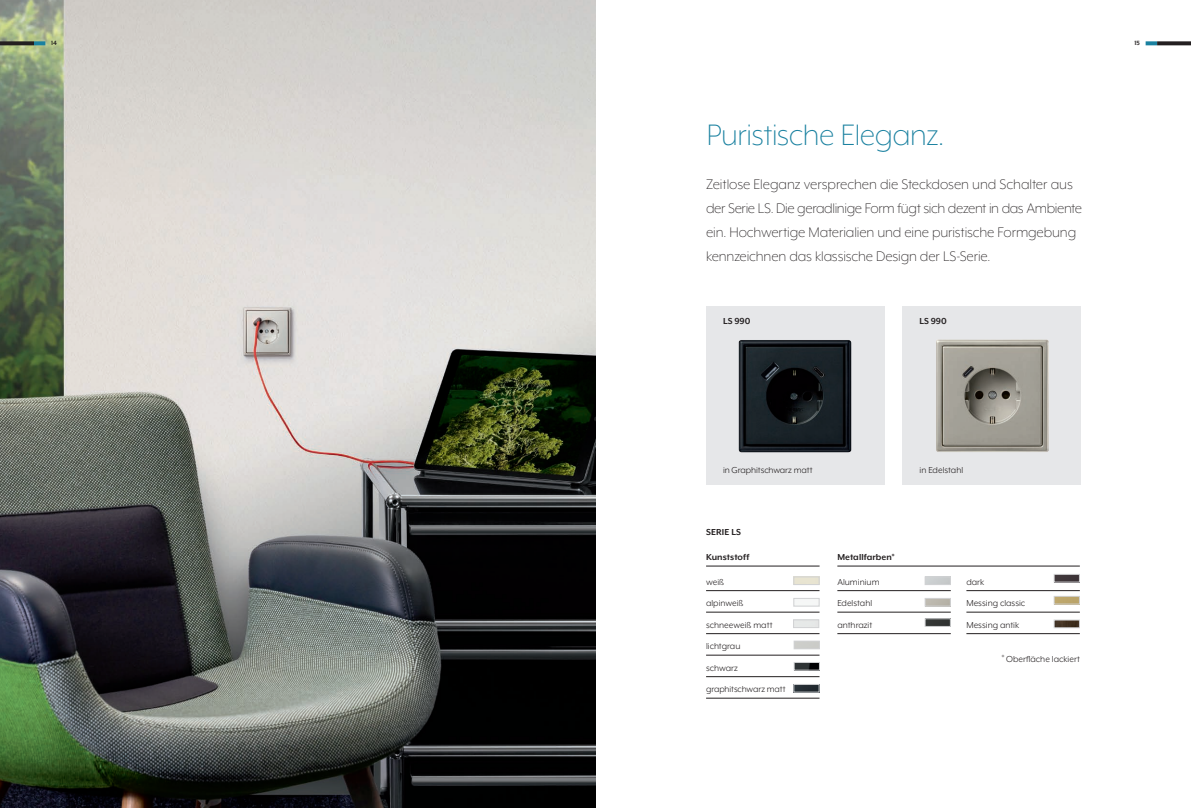
<style>
.page{position:relative;width:1191px;height:808px;background:#fff}
.page>*{position:absolute;margin:0;border:0;box-sizing:border-box;transform-origin:0 0}
.t1{font:300 34px "Mr Eaves XL Mod OT";letter-spacing:-.015em;color:#1a81a0}
.t2{font:300 16px/24px "Mr Eaves XL Mod OT";letter-spacing:-.01em;color:#231f20}
.t3{font:10px/21.5px "Mr Eaves XL Mod OT";color:#231f20}
.t4{font:700 10px "Mr Eaves XL Mod OT";letter-spacing:.005em;color:#231f20}
.t5{font:700 7px "Mr Eaves XL Mod OT";color:#231f20}
</style>
<div class="page">
<hr style="left:706px;top:566px;width:113px;height:1px;background:#231f20">
<hr style="left:706px;top:590px;width:113px;height:1px;background:#231f20">
<hr style="left:706px;top:612px;width:113px;height:1px;background:#231f20">
<hr style="left:706px;top:633px;width:113px;height:1px;background:#231f20">
<hr style="left:706px;top:655px;width:113px;height:1px;background:#231f20">
<hr style="left:706px;top:676px;width:113px;height:1px;background:#231f20">
<hr style="left:706px;top:698px;width:113px;height:1px;background:#231f20">
<div style="left:793px;top:577px;width:26px;height:8px;border:1px solid #d1d2d4"></div>
<div style="left:793px;top:598px;width:26px;height:8px;border:1px solid #d1d2d4"></div>
<div style="left:793px;top:620px;width:26px;height:8px;border:1px solid #d1d2d4"></div>
<img style="left:795px;top:686px;width:22px;height:4px">
<div style="left:793px;top:684px;width:26px;height:8px;border:1px solid #d1d2d4"></div>
<div style="left:794px;top:641px;width:25px;height:8px;border:1px solid #d1d2d4"></div>
<img style="left:796px;top:664px;width:21px;height:4px">
<div style="left:794px;top:662px;width:25px;height:8px;border:1px solid #d1d2d4"></div>
<hr style="left:837px;top:566px;width:242px;height:1px;background:#231f20">
<hr style="left:837px;top:590px;width:113px;height:1px;background:#231f20">
<hr style="left:837px;top:612px;width:113px;height:1px;background:#231f20">
<hr style="left:837px;top:633px;width:113px;height:1px;background:#231f20">
<div style="left:925px;top:577px;width:25px;height:8px;border:1px solid #d1d2d4"></div>
<div style="left:925px;top:598px;width:25px;height:8px;border:1px solid #d1d2d4"></div>
<img style="left:927px;top:621px;width:21px;height:3px">
<hr style="left:966px;top:590px;width:113px;height:1px;background:#231f20">
<hr style="left:966px;top:612px;width:113px;height:1px;background:#231f20">
<hr style="left:966px;top:633px;width:113px;height:1px;background:#231f20">
<img style="left:1056px;top:576px;width:21px;height:4px">
<div style="left:1054px;top:574px;width:25px;height:8px;border:1px solid #d1d2d4"></div>
<img style="left:1056px;top:598px;width:21px;height:4px">
<div style="left:1054px;top:596px;width:25px;height:8px;border:1px solid #d1d2d4"></div>
<img style="left:1056px;top:622px;width:21px;height:4px">
<div style="left:1054px;top:620px;width:25px;height:8px;border:1px solid #d1d2d4"></div>
<div style="left:706px;top:306px;width:178px;height:179px;background:#e6e7e9"></div>
<div style="left:902px;top:306px;width:179px;height:179px;background:#e6e7e9"></div>
<img style="left:739px;top:340px;width:112px;height:113px">
<img style="left:936px;top:339px;width:112px;height:113px">
<img style="left:0;top:0;width:595px;height:808px">
<svg style="left:1145px;top:41px;width:12px;height:4px"></svg>
<svg style="left:34px;top:41px;width:11px;height:4px"></svg>
<svg style="left:1157px;top:41px;width:34px;height:4px"></svg>
<svg style="left:0;top:41px;width:34px;height:4px"></svg>
<p class="t5" style="left:51px;top:40px;width:7px">14</p>
<p class="t5" style="left:1134px;top:40px;width:7px">15</p>
<h1 class="t1" style="left:707px;top:118px;width:239px">Puristische Eleganz.</h1>
<p class="t2" style="left:706px;top:172px;width:377px">Zeitlose Eleganz versprechen die Steckdosen und Schalter aus der Serie LS. Die geradlinige Form fügt sich dezent in das Ambiente ein. Hochwertige Materialien und eine puristische Formgebung kennzeichnen das klassische Design der LS-Serie.</p>
<p class="t4" style="left:723px;top:316px;width:29px">LS 990</p>
<p class="t4" style="left:919px;top:316px;width:29px">LS 990</p>
<p class="t3" style="left:723px;top:460px;width:91px">in Graphitschwarz matt</p>
<p class="t3" style="left:919px;top:460px;width:45px">in Edelstahl</p>
<p class="t4" style="left:706px;top:527px;width:36px">SERIE LS</p>
<p class="t4" style="left:706px;top:552px;width:45px">Kunststoff</p>
<p class="t3" style="left:706px;top:571px;width:81px">weiß<br>alpinweiß schneeweiß matt lichtgrau<br>schwarz graphitschwarz matt</p>
<p class="t4" style="left:837px;top:552px;width:59px">Metallfarben<sup>*</sup></p>
<p class="t3" style="left:837px;top:571px;width:44px">Aluminium<br>Edelstahl anthrazit</p>
<p class="t3" style="left:966px;top:571px;width:60px">dark<br>Messing classic<br>Messing antik</p>
<p class="t3" style="left:1001px;top:648px;width:80px"><sup>*</sup> Oberfläche lackiert</p>
</div>
